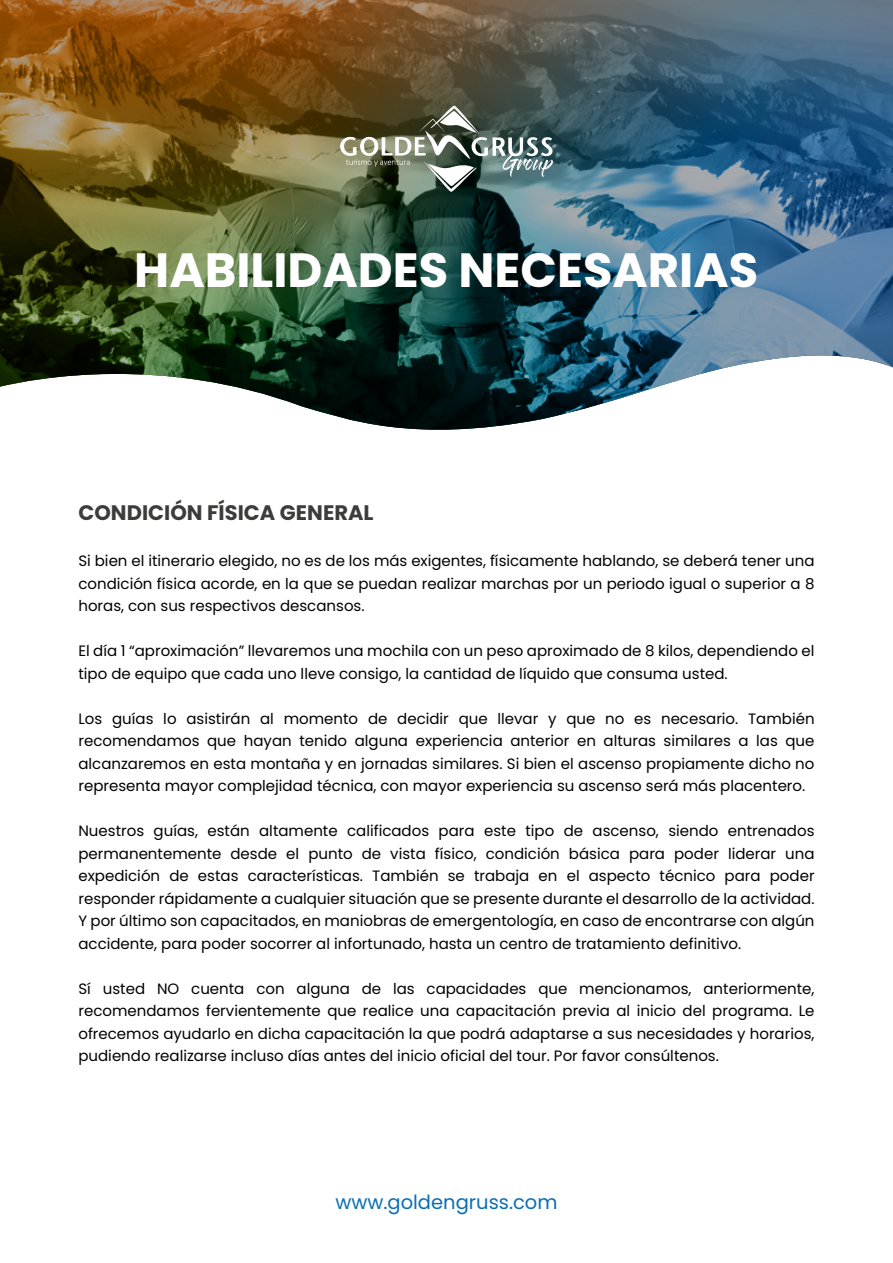
<style>
.page{position:relative;width:893px;height:1263px;background:#fff}
.page>*{position:absolute;margin:0;border:0;box-sizing:border-box;transform-origin:0 0}
.t1{font:700 48px "Poppins";color:#fff}
.t2{font:700 21px "Poppins";color:#3c3c3b}
.t3{font:19.5px "Poppins";color:#0b6eb2}
.t4{font:15px/22.5px "Poppins";color:#010101;text-align:justify}
</style>
<div class="page">
<img style="left:0;top:0;width:893px;height:430px">
<img style="left:340px;top:106px;width:213px;height:86px">
<h1 class="t1" style="left:134px;top:242px;width:625px">HABILIDADES NECESARIAS</h1>
<h2 class="t2" style="left:78px;top:501px;width:297px">CONDICIÓN FÍSICA GENERAL</h2>
<p class="t4" style="left:78px;top:550px;width:738px">Si bien el itinerario elegido, no es de los más exigentes, físicamente hablando, se deberá tener una condición física acorde, en la que se puedan realizar marchas por un periodo igual o superior a 8 horas, con sus respectivos descansos.</p>
<p class="t4" style="left:78px;top:640px;width:737px">El día 1 “aproximación” llevaremos una mochila con un peso aproximado de 8 kilos, dependiendo el tipo de equipo que cada uno lleve consigo, la cantidad de líquido que consuma usted.</p>
<p class="t4" style="left:78px;top:707px;width:738px">Los guías lo asistirán al momento de decidir que llevar y que no es necesario. También recomendamos que hayan tenido alguna experiencia anterior en alturas similares a las que alcanzaremos en esta montaña y en jornadas similares. Si bien el ascenso propiamente dicho no representa mayor complejidad técnica, con mayor experiencia su ascenso será más placentero.</p>
<p class="t4" style="left:78px;top:820px;width:738px">Nuestros guías, están altamente calificados para este tipo de ascenso, siendo entrenados permanentemente desde el punto de vista físico, condición básica para poder liderar una expedición de estas características. También se trabaja en el aspecto técnico para poder responder rápidamente a cualquier situación que se presente durante el desarrollo de la actividad.<br>Y por último son capacitados, en maniobras de emergentología, en caso de encontrarse con algún accidente, para poder socorrer al infortunado, hasta un centro de tratamiento definitivo.</p>
<p class="t4" style="left:78px;top:977px;width:738px">Sí usted NO cuenta con alguna de las capacidades que mencionamos, anteriormente, recomendamos fervientemente que realice una capacitación previa al inicio del programa. Le ofrecemos ayudarlo en dicha capacitación la que podrá adaptarse a sus necesidades y horarios, pudiendo realizarse incluso días antes del inicio oficial del tour. Por favor consúltenos.</p>
<h3 class="t3" style="left:335px;top:1190px;width:224px">www.goldengruss.com</h3>
</div>
